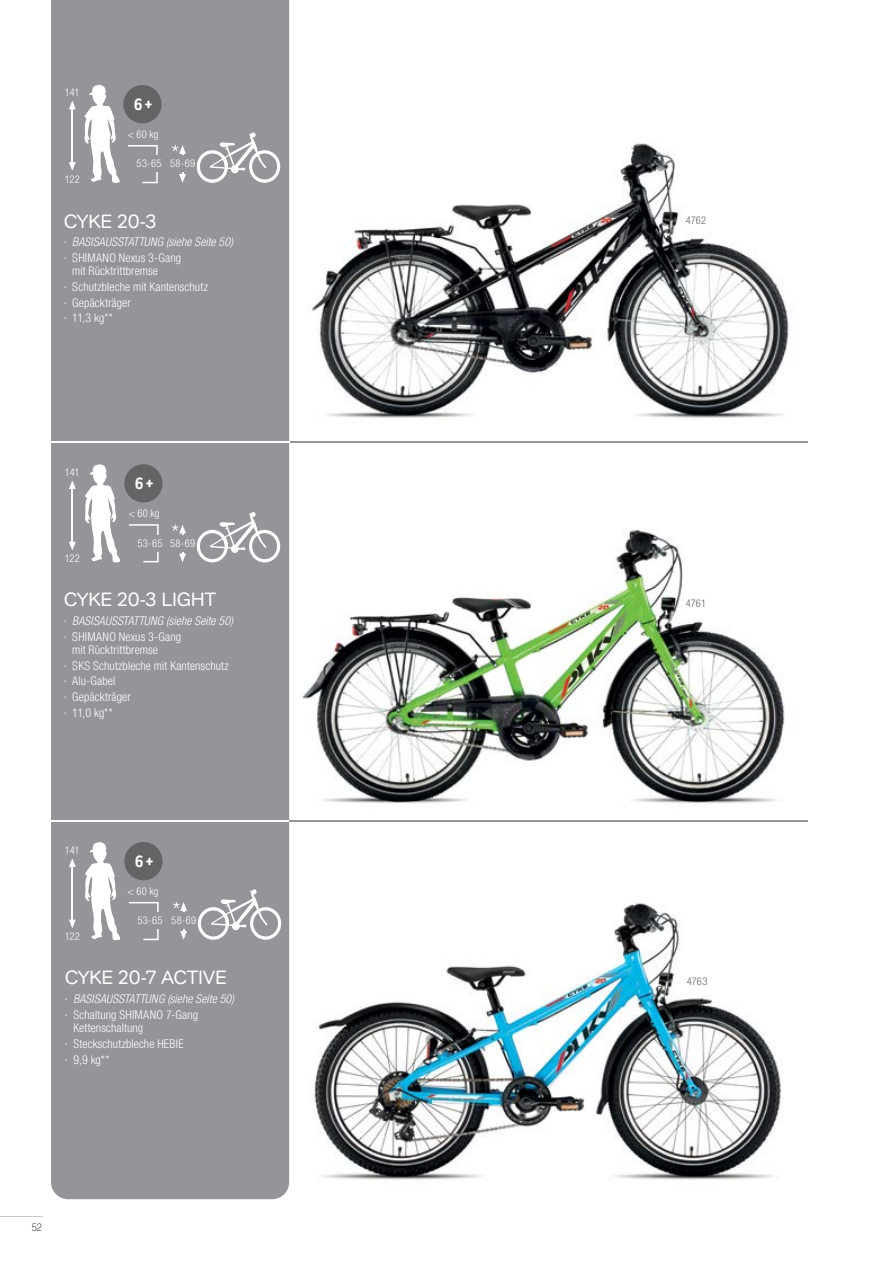
<style>
.page{position:relative;width:893px;height:1263px;background:#fff}
.page>*{position:absolute;margin:0;border:0;box-sizing:border-box;transform-origin:0 0}
.t1{font:19.5px "Tondo";letter-spacing:-.015em;color:#fff}
.t2{font:16.5px "Tondo Signage";color:#fff}
.t3{font:300 condensed 12px/15.6px "Helvetica Neue LTW1 G";letter-spacing:.01em;color:#fff}
.t4{font:italic 300 condensed 12px/15.6px "Helvetica Neue LTW1 G";letter-spacing:.005em;color:#fff}
.t5{font:300 condensed 10.5px "Helvetica Neue LTW1 G";color:#fff}
.t6{font:300 condensed 10.5px "Helvetica Neue LTW1 G";color:#636466}
.t7{font:100 condensed 10.5px "Helvetica Neue LTW1 G";color:#000}
.s1{font-style:normal}
</style>
<div class="page">
<hr style="left:0;top:1216px;width:43px;height:1px;background:#c7c8ca">
<div style="left:51px;top:0;width:238px;height:1199px;background:#939598"></div>
<hr style="left:289px;top:441px;width:519px;height:2px;background:#939598">
<hr style="left:51px;top:441px;width:238px;height:2px;background:#fff">
<hr style="left:51px;top:820px;width:238px;height:1px;background:#fff">
<hr style="left:289px;top:820px;width:519px;height:1px;background:#939598">
<svg style="left:198px;top:889px;width:83px;height:51px"></svg>
<svg style="left:197px;top:512px;width:83px;height:50px"></svg>
<svg style="left:197px;top:132px;width:83px;height:51px"></svg>
<img style="left:311px;top:143px;width:478px;height:275px">
<img style="left:299px;top:528px;width:486px;height:276px">
<img style="left:314px;top:903px;width:467px;height:277px">
<svg style="left:172px;top:145px;width:14px;height:38px"></svg>
<svg style="left:173px;top:902px;width:14px;height:38px"></svg>
<div style="left:170px;top:156px;width:25px;height:16px;background:#939598"></div>
<svg style="left:172px;top:524px;width:14px;height:38px"></svg>
<div style="left:170px;top:535px;width:25px;height:16px;background:#939598"></div>
<div style="left:171px;top:913px;width:25px;height:16px;background:#939598"></div>
<div style="left:128px;top:126px;width:30px;height:16px;background:#939598"></div>
<div style="left:123px;top:85px;width:39px;height:38px;background:#636466;border-radius:50%"></div>
<svg style="left:128px;top:145px;width:30px;height:38px"></svg>
<div style="left:137px;top:156px;width:25px;height:16px;background:#939598"></div>
<div style="left:129px;top:505px;width:30px;height:16px;background:#939598"></div>
<div style="left:124px;top:464px;width:39px;height:38px;background:#636466;border-radius:50%"></div>
<svg style="left:129px;top:524px;width:30px;height:38px"></svg>
<div style="left:138px;top:535px;width:25px;height:16px;background:#939598"></div>
<div style="left:128px;top:883px;width:30px;height:16px;background:#939598"></div>
<div style="left:124px;top:842px;width:39px;height:38px;background:#636466;border-radius:50%"></div>
<svg style="left:129px;top:902px;width:30px;height:38px"></svg>
<div style="left:138px;top:913px;width:25px;height:16px;background:#939598"></div>
<svg style="left:84px;top:85px;width:36px;height:98px"></svg>
<hr style="left:72px;top:107px;width:1px;height:57px;background:#fff">
<svg style="left:69px;top:100px;width:7px;height:9px"></svg>
<svg style="left:69px;top:162px;width:7px;height:9px"></svg>
<div style="left:64px;top:84px;width:17px;height:16px;background:#939598"></div>
<div style="left:64px;top:171px;width:17px;height:16px;background:#939598"></div>
<hr style="left:72px;top:486px;width:1px;height:58px;background:#fff">
<svg style="left:69px;top:480px;width:7px;height:9px"></svg>
<svg style="left:69px;top:542px;width:7px;height:9px"></svg>
<div style="left:64px;top:464px;width:17px;height:16px;background:#939598"></div>
<div style="left:64px;top:551px;width:17px;height:16px;background:#939598"></div>
<svg style="left:85px;top:464px;width:35px;height:98px"></svg>
<hr style="left:72px;top:864px;width:1px;height:58px;background:#fff">
<svg style="left:69px;top:858px;width:7px;height:9px"></svg>
<svg style="left:69px;top:920px;width:7px;height:8px"></svg>
<div style="left:64px;top:842px;width:17px;height:16px;background:#939598"></div>
<div style="left:64px;top:928px;width:17px;height:16px;background:#939598"></div>
<svg style="left:85px;top:842px;width:35px;height:98px"></svg>
<p class="t5" style="left:65px;top:86px;width:16px">141</p>
<p class="t5" style="left:65px;top:173px;width:17px">122</p>
<h2 class="t2" style="left:134px;top:94px;width:21px">6 +</h2>
<p class="t5" style="left:128px;top:128px;width:32px">&lt; 60 kg</p>
<p class="t5" style="left:137px;top:158px;width:26px">53-65</p>
<p class="t5" style="left:170px;top:158px;width:26px">58-69</p>
<h1 class="t1" style="left:64px;top:209px;width:95px">CYKE 20-3</h1>
<p class="t4" style="left:64px;top:234px;width:171px"><span class="s1">·</span> BASISAUSSTATTUNG (siehe Seite 50) <span class="s1">· SHIMANO Nexus 3-Gang</span></p>
<p class="t3" style="left:64px;top:264px;width:146px;text-indent:9px">mit Rücktrittbremse<br>· Schutzbleche mit Kantenschutz · Gepäckträger<br>· 11,3 kg**</p>
<p class="t5" style="left:65px;top:466px;width:16px">141</p>
<p class="t5" style="left:65px;top:552px;width:17px">122</p>
<h2 class="t2" style="left:135px;top:473px;width:21px">6 +</h2>
<p class="t5" style="left:129px;top:507px;width:32px">&lt; 60 kg</p>
<p class="t5" style="left:138px;top:537px;width:26px">53-65</p>
<p class="t5" style="left:170px;top:537px;width:26px">58-69</p>
<h1 class="t1" style="left:64px;top:588px;width:154px">CYKE 20-3 LIGHT</h1>
<p class="t4" style="left:64px;top:613px;width:171px"><span class="s1">·</span> BASISAUSSTATTUNG (siehe Seite 50) <span class="s1">· SHIMANO Nexus 3-Gang</span></p>
<p class="t3" style="left:64px;top:642px;width:166px;text-indent:9px">mit Rücktrittbremse<br>· SKS Schutzbleche mit Kantenschutz · Alu-Gabel<br>· Gepäckträger<br>· 11,0 kg**</p>
<p class="t5" style="left:65px;top:844px;width:16px">141</p>
<p class="t5" style="left:65px;top:930px;width:17px">122</p>
<h2 class="t2" style="left:135px;top:851px;width:21px">6 +</h2>
<p class="t5" style="left:128px;top:885px;width:32px">&lt; 60 kg</p>
<p class="t5" style="left:138px;top:914px;width:26px">53-65</p>
<p class="t5" style="left:171px;top:914px;width:26px">58-69</p>
<h1 class="t1" style="left:65px;top:966px;width:163px">CYKE 20-7 ACTIVE</h1>
<p class="t4" style="left:65px;top:991px;width:171px"><span class="s1">·</span> BASISAUSSTATTUNG (siehe Seite 50) <span class="s1">· Schaltung SHIMANO 7-Gang</span></p>
<p class="t3" style="left:65px;top:1020px;width:120px;text-indent:9px">Kettenschaltung<br>· Steckschutzbleche HEBIE · 9,9 kg**</p>
<p class="t7" style="left:32px;top:1221px;width:12px">52</p>
<p class="t6" style="left:686px;top:214px;width:22px">4762</p>
<p class="t6" style="left:686px;top:597px;width:22px">4761</p>
<p class="t6" style="left:687px;top:975px;width:22px">4763</p>
</div>
